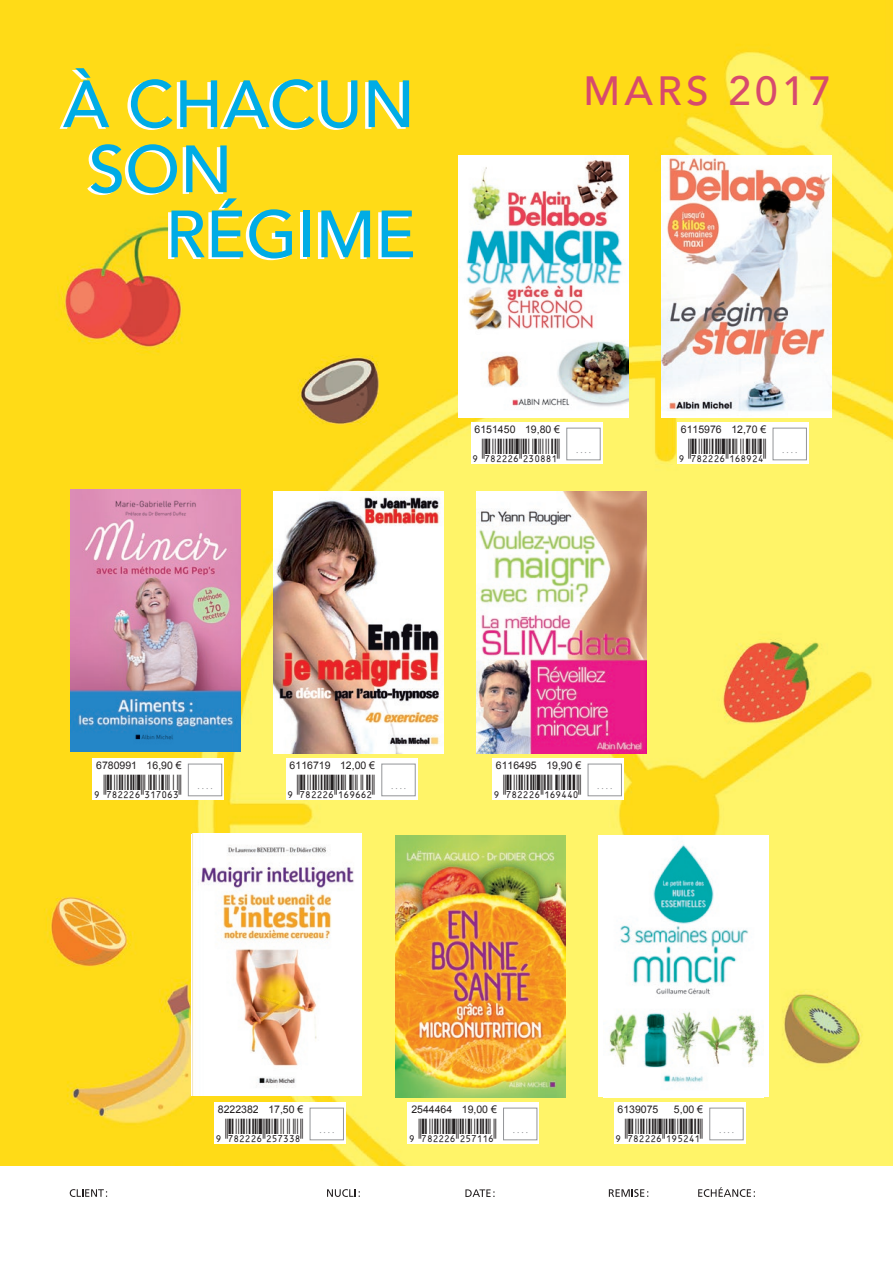
<style>
.page{position:relative;width:893px;height:1263px;background:#fff}
.page>*{position:absolute;margin:0;border:0;box-sizing:border-box;transform-origin:0 0}
.t1{font:500 66px/65.1px "Avenir";color:#00ace5}
.t2{font:500 40.5px "Avenir";letter-spacing:.105em;color:#d74a6d}
.t3{font:25.5px "Ean P30 Lfz";color:#231f20}
.t4{font:10.5px "Arial";color:#231f20}
.t5{font:10.2px "Minion Pro";color:#939598}
</style>
<div class="page">
<svg style="left:70px;top:1189px;width:37px;height:8px"></svg>
<svg style="left:327px;top:1189px;width:33px;height:8px"></svg>
<svg style="left:465px;top:1189px;width:29px;height:8px"></svg>
<svg style="left:609px;top:1189px;width:39px;height:8px"></svg>
<svg style="left:698px;top:1187px;width:57px;height:10px"></svg>
<img style="left:0;top:0;width:893px;height:1165px">
<div style="left:214px;top:1102px;width:132px;height:42px;background:#fff"></div>
<div style="left:310px;top:1108px;width:34px;height:32px;background:#fff;border:1px solid #939598"></div>
<div style="left:92px;top:758px;width:132px;height:42px;background:#fff"></div>
<div style="left:188px;top:764px;width:34px;height:32px;background:#fff;border:1px solid #939598"></div>
<div style="left:408px;top:1102px;width:131px;height:42px;background:#fff"></div>
<div style="left:503px;top:1108px;width:34px;height:32px;background:#fff;border:1px solid #939598"></div>
<div style="left:286px;top:758px;width:132px;height:42px;background:#fff"></div>
<div style="left:381px;top:764px;width:34px;height:32px;background:#fff;border:1px solid #939598"></div>
<div style="left:471px;top:422px;width:132px;height:42px;background:#fff"></div>
<div style="left:566px;top:428px;width:34px;height:32px;background:#fff;border:1px solid #939598"></div>
<div style="left:614px;top:1102px;width:132px;height:42px;background:#fff"></div>
<div style="left:709px;top:1108px;width:34px;height:32px;background:#fff;border:1px solid #939598"></div>
<div style="left:492px;top:758px;width:132px;height:42px;background:#fff"></div>
<div style="left:588px;top:764px;width:34px;height:32px;background:#fff;border:1px solid #939598"></div>
<div style="left:677px;top:422px;width:132px;height:42px;background:#fff"></div>
<div style="left:773px;top:428px;width:34px;height:32px;background:#fff;border:1px solid #939598"></div>
<img style="left:193px;top:834px;width:168px;height:261px">
<img style="left:70px;top:490px;width:170px;height:261px">
<img style="left:395px;top:836px;width:170px;height:261px">
<img style="left:273px;top:492px;width:170px;height:261px">
<img style="left:458px;top:156px;width:170px;height:261px">
<div style="left:598px;top:836px;width:170px;height:261px;background:#fff"></div>
<img style="left:609px;top:844px;width:151px;height:239px">
<img style="left:476px;top:492px;width:171px;height:261px">
<img style="left:661px;top:156px;width:170px;height:261px">
<h1 class="t1" style="left:89px;top:73px;width:328px;text-indent:-26px">À CHACUN<br>SON</h1>
<h1 class="t1" style="left:165px;top:204px;width:252px">RÉGIME</h1>
<h2 class="t2" style="left:583px;top:68px;width:249px">MARS 2017</h2>
<p class="t4" style="left:475px;top:423px;width:87px">6151450 19,80 €</p>
<p class="t3" style="left:473px;top:438px;width:88px">-:HSMCMG=WXU]]V:</p>
<p class="t5" style="left:576px;top:443px;width:17px">....</p>
<p class="t4" style="left:681px;top:423px;width:87px">6115976 12,70 €</p>
<p class="t3" style="left:679px;top:438px;width:88px">-:HSMCMG=V[]^WY:</p>
<p class="t5" style="left:782px;top:443px;width:17px">....</p>
<p class="t4" style="left:96px;top:759px;width:87px">6780991 16,90 €</p>
<p class="t3" style="left:95px;top:774px;width:88px">-:HSMCMG=XV\U[X:</p>
<p class="t5" style="left:198px;top:779px;width:17px">....</p>
<p class="t4" style="left:290px;top:759px;width:87px">6116719 12,00 €</p>
<p class="t3" style="left:288px;top:774px;width:88px">-:HSMCMG=V[^[[W:</p>
<p class="t5" style="left:391px;top:779px;width:17px">....</p>
<p class="t4" style="left:496px;top:759px;width:87px">6116495 19,90 €</p>
<p class="t3" style="left:494px;top:774px;width:88px">-:HSMCMG=V[^YYU:</p>
<p class="t5" style="left:597px;top:779px;width:17px">....</p>
<p class="t4" style="left:218px;top:1103px;width:87px">8222382 17,50 €</p>
<p class="t3" style="left:216px;top:1118px;width:88px">-:HSMCMG=WZ\XX]:</p>
<p class="t5" style="left:319px;top:1123px;width:17px">....</p>
<p class="t4" style="left:411px;top:1103px;width:87px">2544464 19,00 €</p>
<p class="t3" style="left:410px;top:1118px;width:88px">-:HSMCMG=WZ\VV[:</p>
<p class="t5" style="left:513px;top:1123px;width:17px">....</p>
<p class="t4" style="left:618px;top:1103px;width:42px">6139075</p>
<p class="t4" style="left:674px;top:1103px;width:31px">5,00 €</p>
<p class="t3" style="left:616px;top:1118px;width:88px">-:HSMCMG=V^ZWYV:</p>
<p class="t5" style="left:719px;top:1123px;width:17px">....</p>
</div>
